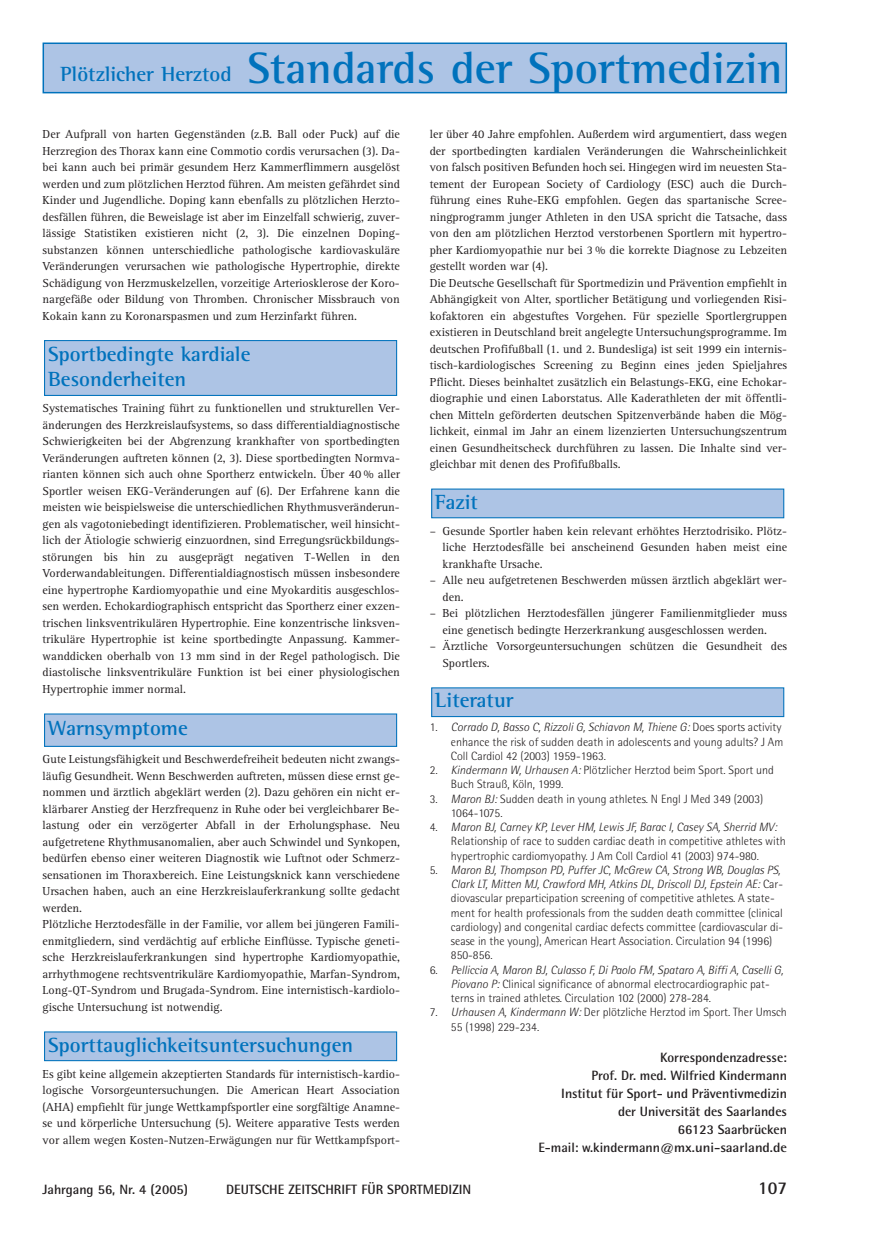
<style>
.page{position:relative;width:872px;height:1233px;background:#fff}
.page>*{position:absolute;margin:0;border:0;box-sizing:border-box;transform-origin:0 0}
.t1{font:700 45px "Rotis Semi Serif";color:#0072bc}
.t2{font:700 21px/25.2px "Rotis Semi Serif";color:#0072bc}
.t3{font:700 18px "Rotis Semi Sans";color:#231f20}
.t4{font:700 13.5px/18px "Rotis Semi Sans";color:#231f20;text-align:right}
.t5{font:12px/16.5px "Rotis Serif";color:#231f20;text-align:justify}
.t6{font:300 12px/14.2px "Rotis Semi Sans";color:#231f20}
.s1{font-size:21px}
.s2{font-style:italic}
</style>
<div class="page">
<div style="left:43px;top:43px;width:743px;height:50px;background:#adc4e5"></div>
<div style="left:43px;top:43px;width:744px;height:50px;border:2px solid #0072bc"></div>
<div style="left:45px;top:1032px;width:351px;height:29px;background:#adc4e5"></div>
<div style="left:44px;top:1031px;width:353px;height:30px;border:1px solid #0072bc"></div>
<div style="left:45px;top:714px;width:351px;height:32px;background:#adc4e5"></div>
<div style="left:44px;top:713px;width:353px;height:34px;border:1px solid #0072bc"></div>
<div style="left:45px;top:341px;width:351px;height:54px;background:#adc4e5"></div>
<div style="left:44px;top:340px;width:353px;height:56px;border:1px solid #0072bc"></div>
<div style="left:431px;top:688px;width:352px;height:29px;background:#adc4e5"></div>
<div style="left:431px;top:687px;width:353px;height:30px;border:1px solid #0072bc"></div>
<div style="left:431px;top:489px;width:352px;height:29px;background:#adc4e5"></div>
<div style="left:431px;top:489px;width:353px;height:29px;border:1px solid #0072bc"></div>
<h1 class="t1" style="left:61px;top:52px;width:723px"><span class="s1">Plötzlicher Herztod</span> Standards der Sportmedizin</h1>
<p class="t5" style="left:43px;top:127px;width:359px">Der Aufprall von harten Gegenständen (z.B. Ball oder Puck) auf die Herzregion des Thorax kann eine Commotio cordis verursachen (3). Da&shy;bei kann auch bei primär gesundem Herz Kammerflimmern ausgelöst werden und zum plötzlichen Herztod führen. Am meisten gefährdet sind Kinder und Jugendliche. Doping kann ebenfalls zu plötzlichen Herzto&shy;desfällen führen, die Beweislage ist aber im Einzelfall schwierig, zuver&shy;lässige Statistiken existieren nicht (2, 3). Die einzelnen Doping&shy;substanzen können unterschiedliche pathologische kardiovaskuläre Veränderungen verursachen wie pathologische Hypertrophie, direkte Schädigung von Herzmuskelzellen, vorzeitige Arteriosklerose der Koro&shy;nargefäße oder Bildung von Thromben. Chronischer Missbrauch von Kokain kann zu Koronarspasmen und zum Herzinfarkt führen.</p>
<h2 class="t2" style="left:48px;top:343px;width:204px">Sportbedingte kardiale<br>Besonderheiten</h2>
<p class="t5" style="left:43px;top:401px;width:359px">Systematisches Training führt zu funktionellen und strukturellen Ver&shy;änderungen des Herzkreislaufsystems, so dass differentialdiagnostische Schwierigkeiten bei der Abgrenzung krankhafter von sportbedingten Veränderungen auftreten können (2, 3). Diese sportbedingten Normva&shy;rianten können sich auch ohne Sportherz entwickeln. Über 40 % aller Sportler weisen EKG-Veränderungen auf (6). Der Erfahrene kann die meisten wie beispielsweise die unterschiedlichen Rhythmusveränderun&shy;gen als vagotoniebedingt identifizieren. Problematischer, weil hinsicht&shy;lich der Ätiologie schwierig einzuordnen, sind Erregungsrückbildungs&shy;störungen bis hin zu ausgeprägt negativen T-Wellen in den Vorderwandableitungen. Differentialdiagnostisch müssen insbesondere eine hypertrophe Kardiomyopathie und eine Myokarditis ausgeschlos&shy;sen werden. Echokardiographisch entspricht das Sportherz einer exzen&shy;trischen linksventrikulären Hypertrophie. Eine konzentrische linksven&shy;trikuläre Hypertrophie ist keine sportbedingte Anpassung. Kammer&shy;wanddicken oberhalb von 13 mm sind in der Regel pathologisch. Die diastolische linksventrikuläre Funktion ist bei einer physiologischen Hypertrophie immer normal.</p>
<h2 class="t2" style="left:48px;top:718px;width:141px">Warnsymptome</h2>
<p class="t5" style="left:43px;top:752px;width:359px;text-align:left">Gute Leistungsfähigkeit und Beschwerdefreiheit bedeuten nicht zwangs&shy;läufig Gesundheit. Wenn Beschwerden auftreten, müssen diese ernst ge&shy;nommen und ärztlich abgeklärt werden (2). Dazu gehören ein nicht er&shy;klärbarer Anstieg der Herzfrequenz in Ruhe oder bei vergleichbarer Be&shy;lastung oder ein verzögerter Abfall in der Erholungsphase. Neu aufgetretene Rhythmusanomalien, aber auch Schwindel und Synkopen, bedürfen ebenso einer weiteren Diagnostik wie Luftnot oder Schmerz&shy;sensationen im Thoraxbereich. Eine Leistungsknick kann verschiedene Ursachen haben, auch an eine Herzkreislauferkrankung sollte gedacht werden.<br>Plötzliche Herztodesfälle in der Familie, vor allem bei jüngeren Famili&shy;enmitgliedern, sind verdächtig auf erbliche Einflüsse. Typische geneti&shy;sche Herzkreislauferkrankungen sind hypertrophe Kardiomyopathie, arrhythmogene rechtsventrikuläre Kardiomyopathie, Marfan-Syndrom, Long-QT-Syndrom und Brugada-Syndrom. Eine internistisch-kardiolo&shy;gische Untersuchung ist notwendig.</p>
<h2 class="t2" style="left:48px;top:1034px;width:306px">Sporttauglichkeitsuntersuchungen</h2>
<p class="t5" style="left:43px;top:1067px;width:359px">Es gibt keine allgemein akzeptierten Standards für internistisch-kardio&shy;logische Vorsorgeuntersuchungen. Die American Heart Association (AHA) empfiehlt für junge Wettkampfsportler eine sorgfältige Anamne&shy;se und körperliche Untersuchung (5). Weitere apparative Tests werden vor allem wegen Kosten-Nutzen-Erwägungen nur für Wettkampfsport-</p>
<p class="t5" style="left:429px;top:127px;width:359px;text-align:left">ler über 40 Jahre empfohlen. Außerdem wird argumentiert, dass wegen der sportbedingten kardialen Veränderungen die Wahrscheinlichkeit von falsch positiven Befunden hoch sei. Hingegen wird im neuesten Sta&shy;tement der European Society of Cardiology (ESC) auch die Durch&shy;führung eines Ruhe-EKG empfohlen. Gegen das spartanische Scree&shy;ningprogramm junger Athleten in den USA spricht die Tatsache, dass von den am plötzlichen Herztod verstorbenen Sportlern mit hypertro&shy;pher Kardiomyopathie nur bei 3 % die korrekte Diagnose zu Lebzeiten gestellt worden war (4).<br>Die Deutsche Gesellschaft für Sportmedizin und Prävention empfiehlt in Abhängigkeit von Alter, sportlicher Betätigung und vorliegenden Risi&shy;kofaktoren ein abgestuftes Vorgehen. Für spezielle Sportlergruppen existieren in Deutschland breit angelegte Untersuchungsprogramme. Im deutschen Profifußball (1. und 2. Bundesliga) ist seit 1999 ein internis&shy;tisch-kardiologisches Screening zu Beginn eines jeden Spieljahres Pflicht. Dieses beinhaltet zusätzlich ein Belastungs-EKG, eine Echokar&shy;diographie und einen Laborstatus. Alle Kaderathleten der mit öffentli&shy;chen Mitteln geförderten deutschen Spitzenverbände haben die Mög&shy;lichkeit, einmal im Jahr an einem lizenzierten Untersuchungszentrum einen Gesundheitscheck durchführen zu lassen. Die Inhalte sind ver&shy;gleichbar mit denen des Profifußballs.</p>
<h2 class="t2" style="left:435px;top:491px;width:44px">Fazit</h2>
<p class="t5" style="left:442px;top:524px;width:346px;text-indent:-13px">– Gesunde Sportler haben kein relevant erhöhtes Herztodrisiko. Plötz&shy;liche Herztodesfälle bei anscheinend Gesunden haben meist eine krankhafte Ursache.</p>
<p class="t5" style="left:442px;top:573px;width:346px;text-indent:-13px">– Alle neu aufgetretenen Beschwerden müssen ärztlich abgeklärt wer&shy;den.</p>
<p class="t5" style="left:429px;top:606px;width:359px;text-align:center">– Bei plötzlichen Herztodesfällen jüngerer Familienmitglieder muss eine genetisch bedingte Herzerkrankung ausgeschlossen werden.</p>
<p class="t5" style="left:442px;top:639px;width:346px;text-indent:-13px">– Ärztliche Vorsorgeuntersuchungen schützen die Gesundheit des<br>Sportlers.</p>
<h2 class="t2" style="left:435px;top:690px;width:80px">Literatur</h2>
<p class="t6" style="left:451px;top:721px;width:334px;text-indent:-21px">1. <span class="s2">Corrado D, Basso C, Rizzoli G, Schiavon M, Thiene G:</span> Does sports activity enhance the risk of sudden death in adolescents and young adults? J Am<br>Coll Cardiol 42 (2003) 1959-1963.</p>
<p class="t6" style="left:451px;top:764px;width:324px;text-indent:-21px">2<span class="s2">. Kindermann W, Urhausen A:</span> Plötzlicher Herztod beim Sport. Sport und<br>Buch Strauß, Köln, 1999.</p>
<p class="t6" style="left:451px;top:793px;width:314px;text-indent:-21px">3. <span class="s2">Maron BJ:</span> Sudden death in young athletes. N Engl J Med 349 (2003)<br>1064-1075.</p>
<p class="t6" style="left:451px;top:821px;width:336px;text-indent:-21px">4. <span class="s2">Maron BJ, Carney KP, Lever HM, Lewis JF, Barac I, Casey SA, Sherrid MV:<br></span>Relationship of race to sudden cardiac death in competitive athletes with hypertrophic cardiomyopathy. J Am Coll Cardiol 41 (2003) 974-980.</p>
<p class="t6" style="left:451px;top:864px;width:334px;text-indent:-21px">5. <span class="s2">Maron BJ, Thompson PD, Puffer JC, McGrew CA, Strong WB, Douglas PS, Clark LT, Mitten MJ, Crawford MH, Atkins DL, Driscoll DJ, Epstein AE:</span> Car&shy;diovascular preparticipation screening of competitive athletes. A state&shy;ment for health professionals from the sudden death committee (clinical cardiology) and congenital cardiac defects committee (cardiovascular di&shy;sease in the young), American Heart Association. Circulation 94 (1996)<br>850-856.</p>
<p class="t6" style="left:451px;top:964px;width:334px;text-indent:-21px">6. <span class="s2">Pelliccia A, Maron BJ, Culasso F, Di Paolo FM, Spataro A, Biffi A, Caselli G,<br>Piovano P:</span> Clinical significance of abnormal electrocardiographic pat&shy;terns in trained athletes. Circulation 102 (2000) 278-284.</p>
<p class="t6" style="left:451px;top:1006px;width:337px;text-indent:-21px">7. <span class="s2">Urhausen A, Kindermann W:</span> Der plötzliche Herztod im Sport. Ther Umsch<br>55 (1998) 229-234.</p>
<p class="t4" style="left:538px;top:1050px;width:250px">Korrespondenzadresse:<br>Prof. Dr. med. Wilfried Kindermann<br>Institut für Sport- und Präventivmedizin<br>der Universität des Saarlandes<br>66123 Saarbrücken<br>E-mail: w.kindermann@mx.uni-saarland.de</p>
<p class="t4" style="left:43px;top:1182px;width:147px">Jahrgang 56, Nr. 4 (2005)</p>
<p class="t4" style="left:226px;top:1182px;width:247px">DEUTSCHE ZEITSCHRIFT FÜR SPORTMEDIZIN</p>
<h3 class="t3" style="left:758px;top:1182px;width:30px">107</h3>
</div>
